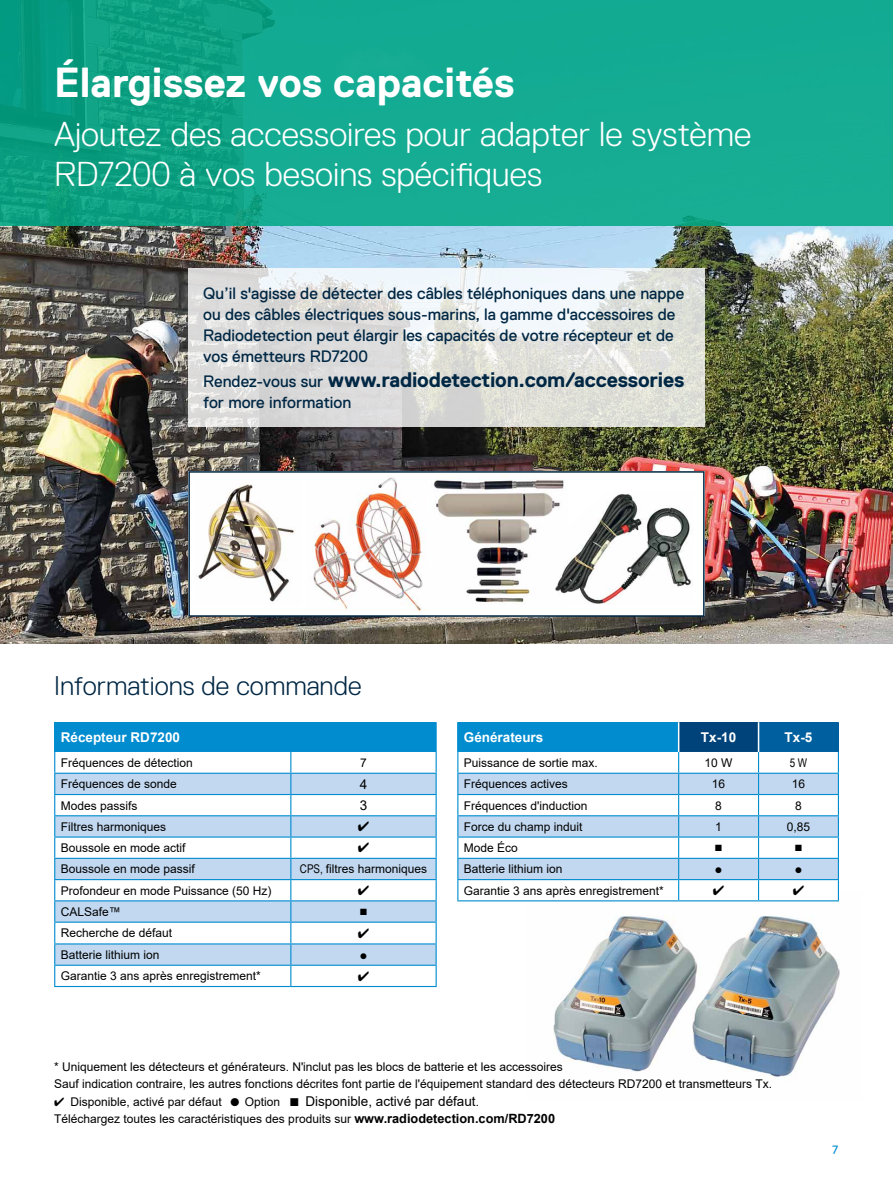
<style>
.page{position:relative;width:893px;height:1187px;background:#fff}
.page>*{position:absolute;margin:0;border:0;box-sizing:border-box;transform-origin:0 0}
.t1{font:700 42px "Replica Std";color:#fff}
.t2{font:300 34.5px/40.5px "Replica Std";color:#fff}
.t3{font:300 27px "Replica Std";color:#002744}
.t4{font:700 21px "Replica Std";letter-spacing:-.01em;color:#002744}
.t5{font:16.5px/21px "Replica Std";color:#002744}
.t6{font:700 13.5px "Arial";color:#fff}
.t7{font:13.5px "Arial";color:#000}
.t8{font:12px/17.4px "Arial";color:#000}
.t9{font:12px "Arial Narrow";color:#000}
.t10{font:12px "Replica Std";color:#008ccf}
.s1{font-weight:400;font-size:16.5px}
.s2{font-family:"Arial Narrow"}
.s3{font-size:13.5px}
.s4{font-weight:700;font-size:12.75px}
</style>
<div class="page">
<img style="left:528px;top:901px;width:312px;height:177px">
<img style="left:0;top:225px;width:893px;height:418px">
<div style="left:0;top:0;width:893px;height:225px;background:linear-gradient(to right,#0da083,#18b099)"></div>
<svg style="left:188px;top:268px;width:517px;height:159px;fill:#dfdfdb"></svg>
<div style="left:55px;top:722px;width:381px;height:30px;background:#008ccf"></div>
<hr style="left:436px;top:722px;width:1px;height:30px;background:#008ccf">
<hr style="left:54px;top:985px;width:237px;height:1px;background:#008ccf">
<hr style="left:291px;top:985px;width:146px;height:1px;background:#008ccf">
<hr style="left:54px;top:722px;width:2px;height:30px;background:#008ccf">
<div style="left:458px;top:722px;width:221px;height:30px;background:#008ccf"></div>
<div style="left:679px;top:722px;width:79px;height:30px;background:#00437b"></div>
<div style="left:758px;top:722px;width:80px;height:30px;background:#005f9e"></div>
<hr style="left:758px;top:722px;width:1px;height:30px;background:#fff">
<hr style="left:457px;top:900px;width:222px;height:1px;background:#008ccf">
<hr style="left:679px;top:900px;width:79px;height:1px;background:#008ccf">
<hr style="left:758px;top:900px;width:81px;height:1px;background:#008ccf">
<hr style="left:838px;top:722px;width:1px;height:30px;background:#005f9e">
<hr style="left:457px;top:722px;width:2px;height:30px;background:#008ccf">
<hr style="left:678px;top:722px;width:1px;height:30px;background:#fff">
<img style="left:188px;top:470px;width:517px;height:147px">
<img style="left:554px;top:492px;width:141px;height:112px">
<svg style="left:54px;top:752px;width:383px;height:233px"></svg>
<svg style="left:457px;top:752px;width:382px;height:148px"></svg>
<h1 class="t1" style="left:54px;top:59px;width:462px">Élargissez vos capacités</h1>
<h2 class="t2" style="left:54px;top:114px;width:699px">Ajoutez des accessoires pour adapter le système<br>RD7200 à vos besoins spécifiques</h2>
<h3 class="t5" style="left:203px;top:283px;width:482px">Qu’il s'agisse de détecter des câbles téléphoniques dans une nappe ou des câbles électriques sous-marins, la gamme d'accessoires de Radiodetection peut élargir les capacités de votre récepteur et de vos émetteurs RD7200</h3>
<h3 class="t4" style="left:203px;top:368px;width:483px"><span class="s1">Rendez-vous sur</span> www.radiodetection.com/accessories</h3>
<h3 class="t5" style="left:203px;top:392px;width:150px">for more information</h3>
<h3 class="t3" style="left:54px;top:671px;width:309px">Informations de commande</h3>
<p class="t6" style="left:61px;top:727px;width:121px">Récepteur RD7200</p>
<p class="t8" style="left:61px;top:753px;width:134px">Fréquences de détection</p>
<p class="t8" style="left:360px;top:753px;width:8px">7</p>
<p class="t8" style="left:61px;top:775px;width:118px">Fréquences de sonde</p>
<p class="t7" style="left:360px;top:774px;width:9px">4</p>
<p class="t8" style="left:61px;top:796px;width:78px">Modes passifs</p>
<p class="t7" style="left:360px;top:796px;width:9px">3</p>
<p class="t8" style="left:61px;top:817px;width:107px">Filtres harmoniques</p>
<p class="t8" style="left:61px;top:839px;width:126px">Boussole en mode actif</p>
<p class="t8" style="left:61px;top:860px;width:136px">Boussole en mode passif</p>
<p class="t8" style="left:300px;top:860px;width:129px"><span class="s2">CPS,</span> filtres harmoniques</p>
<p class="t8" style="left:61px;top:881px;width:212px">Profondeur en mode Puissance (50 Hz)</p>
<p class="t8" style="left:61px;top:902px;width:62px">CALSafe™</p>
<p class="t7" style="left:359px;top:900px;width:10px">■</p>
<p class="t8" style="left:61px;top:924px;width:113px">Recherche de défaut</p>
<p class="t8" style="left:61px;top:945px;width:100px">Batterie lithium ion</p>
<p class="t7" style="left:359px;top:945px;width:10px">●</p>
<p class="t8" style="left:61px;top:967px;width:202px">Garantie 3 ans après enregistrement*</p>
<p class="t6" style="left:464px;top:727px;width:81px">Générateurs</p>
<p class="t6" style="left:701px;top:727px;width:37px">Tx-10</p>
<p class="t6" style="left:785px;top:727px;width:29px">Tx-5</p>
<p class="t8" style="left:464px;top:753px;width:136px">Puissance de sortie max.</p>
<p class="t8" style="left:705px;top:753px;width:30px">10 W</p>
<p class="t9" style="left:790px;top:753px;width:19px">5W</p>
<p class="t8" style="left:464px;top:775px;width:106px">Fréquences actives</p>
<p class="t8" style="left:712px;top:775px;width:15px">16</p>
<p class="t8" style="left:792px;top:775px;width:15px">16</p>
<p class="t8" style="left:464px;top:796px;width:125px">Fréquences d'induction</p>
<p class="t8" style="left:715px;top:796px;width:8px">8</p>
<p class="t8" style="left:795px;top:796px;width:8px">8</p>
<p class="t8" style="left:464px;top:817px;width:120px">Force du champ induit</p>
<p class="t8" style="left:715px;top:817px;width:8px">1</p>
<p class="t8" style="left:787px;top:817px;width:25px">0,85</p>
<p class="t8" style="left:464px;top:839px;width:56px">Mode Éco</p>
<p class="t7" style="left:714px;top:837px;width:10px">■</p>
<p class="t7" style="left:794px;top:837px;width:10px">■</p>
<p class="t8" style="left:464px;top:860px;width:100px">Batterie lithium ion</p>
<p class="t7" style="left:714px;top:859px;width:10px">●</p>
<p class="t7" style="left:794px;top:859px;width:10px">●</p>
<p class="t8" style="left:464px;top:881px;width:202px">Garantie 3 ans après enregistrement*</p>
<p class="t8" style="left:54px;top:1057px;width:719px">* Uniquement les détecteurs et générateurs. N'inclut pas les blocs de batterie et les accessoires<br>Sauf indication contraire, les autres fonctions décrites font partie de l'équipement standard des détecteurs RD7200 et transmetteurs Tx.</p>
<p class="t8" style="left:54px;top:1092px;width:502px">✔ Disponible, activé par défaut ● Option ■ <span class="s3">Disponible, activé par défaut</span>.<br>Téléchargez toutes les caractéristiques des produits sur <span class="s4">www.radiodetection.com/RD7200</span></p>
<p class="t10" style="left:832px;top:1142px;width:8px">7</p>
</div>
